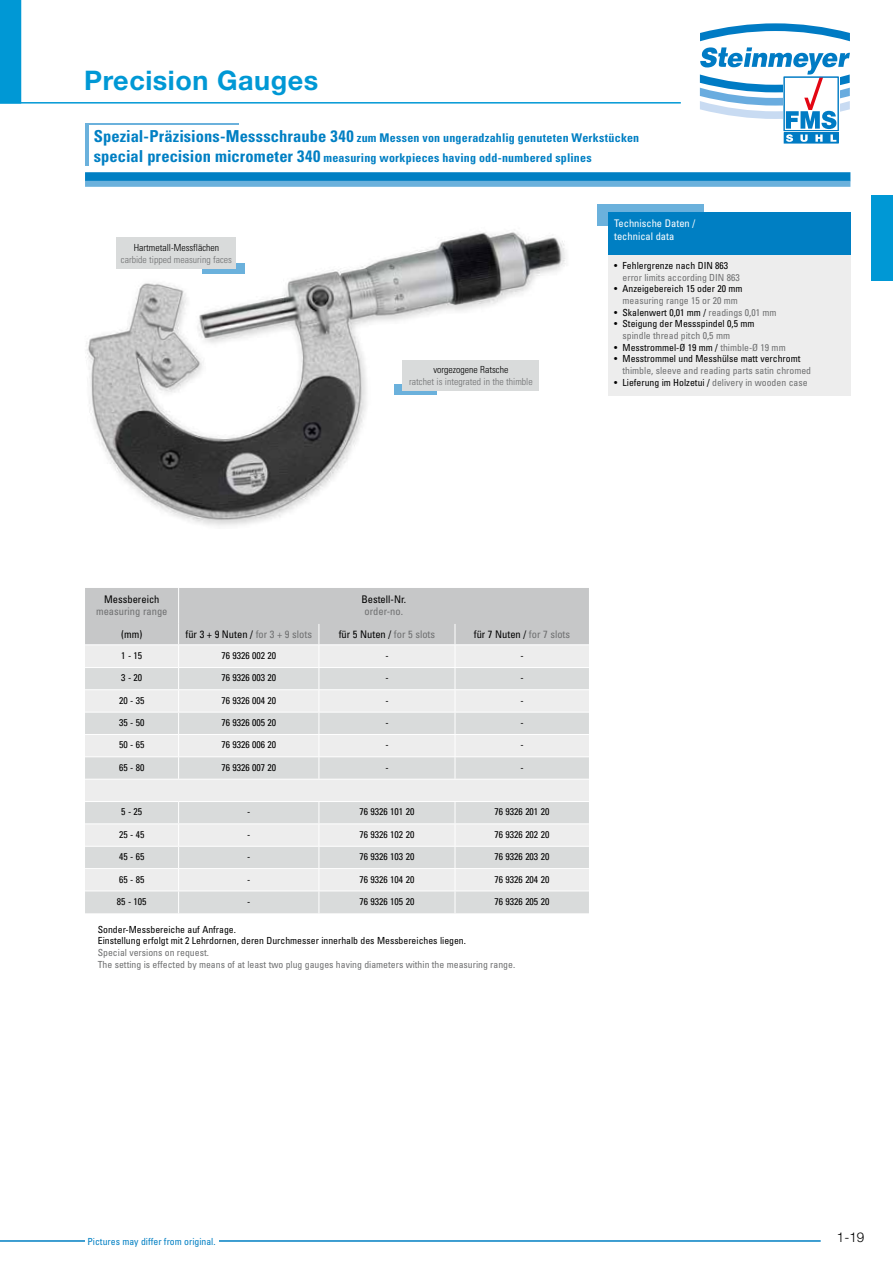
<style>
.page{position:relative;width:893px;height:1263px;background:#fff}
.page>*{position:absolute;margin:0;border:0;box-sizing:border-box;transform-origin:0 0}
.t1{font:700 27px "Helvetica Neue";letter-spacing:.02em;color:#0098d5}
.t2{font:300 13.5px "Helvetica Neue";color:#000}
.t3{font:700 condensed 12px/19.8px "Univers";letter-spacing:.015em;color:#007fc3}
.t4{font:condensed 10.5px "Univers";color:#000}
.t5{font:condensed 10.5px/12.6px "Univers";color:#fff}
.t6{font:condensed 10.5px "Univers";color:#6f7071}
.t7{font:condensed 9.75px/11.7px "Univers";color:#000}
.t8{font:condensed 9.75px/11.7px "Univers";color:#6f7071}
.t9{font:300 condensed 9.75px "Univers";color:#6f7071}
.t10{font:300 condensed 9.75px "Univers";color:#000}
.t11{font:condensed 9.75px "Univers";color:#007fc3}
.s1{font-size:16.5px}
.s2{color:#6f7071}
</style>
<div class="page">
<hr style="left:0;top:102px;width:681px;height:2px;background:#0098d5">
<div style="left:0;top:0;width:21px;height:104px;background:#0098d5"></div>
<div style="left:872px;top:195px;width:21px;height:85px;background:#0098d5"></div>
<svg style="left:700px;top:23px;width:150px;height:18px"></svg>
<div style="left:784px;top:132px;width:55px;height:12px;border:1px solid #007bc4"></div>
<svg style="left:700px;top:47px;width:150px;height:95px"></svg>
<img style="left:86px;top:232px;width:480px;height:294px">
<div style="left:597px;top:204px;width:107px;height:21px;background:#6bb1dc"></div>
<div style="left:608px;top:255px;width:242px;height:140px;background:#ededed"></div>
<div style="left:608px;top:213px;width:242px;height:42px;background:#007fc3"></div>
<div style="left:85px;top:123px;width:153px;height:43px;background:#6bb1dc"></div>
<div style="left:89px;top:125px;width:615px;height:43px;background:#fff"></div>
<div style="left:202px;top:263px;width:42px;height:10px;background:#6bb1dc"></div>
<div style="left:117px;top:238px;width:119px;height:31px;background:#d9dbdb"></div>
<div style="left:394px;top:385px;width:43px;height:10px;background:#6bb1dc"></div>
<div style="left:403px;top:360px;width:136px;height:31px;background:#d9dbdb"></div>
<svg style="left:85px;top:780px;width:504px;height:133px;background:#e3e4e4"></svg>
<svg style="left:85px;top:588px;width:504px;height:191px;background:#dadbdb"></svg>
<svg style="left:178px;top:802px;width:1px;height:111px"></svg>
<svg style="left:319px;top:802px;width:1px;height:111px"></svg>
<svg style="left:455px;top:802px;width:1px;height:111px"></svg>
<hr style="left:85px;top:644px;width:94px;height:1px;background:#fff">
<hr style="left:179px;top:644px;width:140px;height:1px;background:#fff">
<hr style="left:319px;top:644px;width:136px;height:1px;background:#fff">
<hr style="left:455px;top:644px;width:134px;height:1px;background:#fff">
<hr style="left:85px;top:667px;width:94px;height:1px;background:#fff">
<hr style="left:179px;top:667px;width:140px;height:1px;background:#fff">
<hr style="left:319px;top:667px;width:136px;height:1px;background:#fff">
<hr style="left:455px;top:667px;width:134px;height:1px;background:#fff">
<hr style="left:85px;top:689px;width:94px;height:1px;background:#fff">
<hr style="left:179px;top:689px;width:140px;height:1px;background:#fff">
<hr style="left:319px;top:689px;width:136px;height:1px;background:#fff">
<hr style="left:455px;top:689px;width:134px;height:1px;background:#fff">
<hr style="left:85px;top:712px;width:94px;height:1px;background:#fff">
<hr style="left:179px;top:712px;width:140px;height:1px;background:#fff">
<hr style="left:319px;top:712px;width:136px;height:1px;background:#fff">
<hr style="left:455px;top:712px;width:134px;height:1px;background:#fff">
<hr style="left:85px;top:734px;width:94px;height:1px;background:#fff">
<hr style="left:179px;top:734px;width:140px;height:1px;background:#fff">
<hr style="left:319px;top:734px;width:136px;height:1px;background:#fff">
<hr style="left:455px;top:734px;width:134px;height:1px;background:#fff">
<hr style="left:85px;top:756px;width:94px;height:1px;background:#fff">
<hr style="left:179px;top:756px;width:140px;height:1px;background:#fff">
<hr style="left:319px;top:756px;width:136px;height:1px;background:#fff">
<hr style="left:455px;top:756px;width:134px;height:1px;background:#fff">
<hr style="left:85px;top:801px;width:94px;height:1px;background:#fff">
<hr style="left:179px;top:801px;width:140px;height:1px;background:#fff">
<hr style="left:319px;top:801px;width:136px;height:1px;background:#fff">
<hr style="left:455px;top:801px;width:134px;height:1px;background:#fff">
<hr style="left:85px;top:823px;width:94px;height:1px;background:#fff">
<hr style="left:179px;top:823px;width:140px;height:1px;background:#fff">
<hr style="left:319px;top:823px;width:136px;height:1px;background:#fff">
<hr style="left:455px;top:823px;width:134px;height:1px;background:#fff">
<hr style="left:85px;top:846px;width:94px;height:1px;background:#fff">
<hr style="left:179px;top:846px;width:140px;height:1px;background:#fff">
<hr style="left:319px;top:846px;width:136px;height:1px;background:#fff">
<hr style="left:455px;top:846px;width:134px;height:1px;background:#fff">
<hr style="left:85px;top:868px;width:94px;height:1px;background:#fff">
<hr style="left:179px;top:868px;width:140px;height:1px;background:#fff">
<hr style="left:319px;top:868px;width:136px;height:1px;background:#fff">
<hr style="left:455px;top:868px;width:134px;height:1px;background:#fff">
<hr style="left:85px;top:890px;width:94px;height:1px;background:#fff">
<hr style="left:179px;top:890px;width:140px;height:1px;background:#fff">
<hr style="left:319px;top:890px;width:136px;height:1px;background:#fff">
<hr style="left:455px;top:890px;width:134px;height:1px;background:#fff">
<div style="left:85px;top:172px;width:765px;height:9px;background:#007fc3"></div>
<div style="left:85px;top:181px;width:765px;height:6px;background:#6bb1dc"></div>
<h1 class="t1" style="left:84px;top:64px;width:236px">Precision Gauges</h1>
<p class="t3" style="left:94px;top:128px;width:547px"><span class="s1">Spezial-Präzisions-Messschraube 340</span> zum Messen von ungeradzahlig genuteten Werkstücken <span class="s1">special precision micrometer 340</span> measuring workpieces having odd-numbered splines</p>
<p class="t10" style="left:134px;top:242px;width:87px">Hartmetall-Messflächen</p>
<p class="t9" style="left:121px;top:254px;width:113px">carbide tipped measuring faces</p>
<p class="t10" style="left:433px;top:364px;width:76px">vorgezogene Ratsche</p>
<p class="t9" style="left:409px;top:376px;width:125px">ratchet is integrated in the thimble</p>
<p class="t5" style="left:614px;top:217px;width:83px">Technische Daten / technical data</p>
<p class="t7" style="left:614px;top:259px;width:116px">• Fehlergrenze nach DIN 863</p>
<p class="t8" style="left:623px;top:271px;width:119px">error limits according DIN 863</p>
<p class="t7" style="left:614px;top:283px;width:130px">• Anzeigebereich 15 oder 20 mm</p>
<p class="t8" style="left:623px;top:294px;width:117px">measuring range 15 or 20 mm</p>
<p class="t7" style="left:614px;top:306px;width:164px">• Skalenwert 0,01 mm / <span class="s2">readings 0,01 mm</span></p>
<p class="t7" style="left:614px;top:318px;width:142px">• Steigung der Messspindel 0,5 mm</p>
<p class="t8" style="left:622px;top:329px;width:109px">spindle thread pitch 0,5 mm</p>
<p class="t7" style="left:614px;top:341px;width:173px">• Messtrommel-Ø 19 mm / <span class="s2">thimble-Ø 19 mm</span></p>
<p class="t7" style="left:614px;top:353px;width:188px">• Messtrommel und Messhülse matt verchromt</p>
<p class="t8" style="left:622px;top:365px;width:190px">thimble, sleeve and reading parts satin chromed</p>
<p class="t7" style="left:614px;top:376px;width:195px">• Lieferung im Holzetui / <span class="s2">delivery in wooden case</span></p>
<p class="t4" style="left:104px;top:592px;width:57px">Messbereich</p>
<p class="t6" style="left:96px;top:605px;width:73px">measuring range</p>
<p class="t4" style="left:361px;top:592px;width:46px">Bestell-Nr.</p>
<p class="t6" style="left:364px;top:605px;width:40px">order-no.</p>
<p class="t4" style="left:121px;top:628px;width:22px">(mm)</p>
<p class="t4" style="left:185px;top:628px;width:128px">für 3 + 9 Nuten / <span class="s2">for 3 + 9 slots</span></p>
<p class="t4" style="left:339px;top:628px;width:98px">für 5 Nuten / <span class="s2">for 5 slots</span></p>
<p class="t4" style="left:474px;top:628px;width:98px">für 7 Nuten / <span class="s2">for 7 slots</span></p>
<p class="t7" style="left:121px;top:649px;width:22px">1 - 15</p>
<p class="t7" style="left:221px;top:649px;width:56px">76 9326 002 20</p>
<p class="t7" style="left:385px;top:649px;width:5px">-</p>
<p class="t7" style="left:520px;top:649px;width:5px">-</p>
<p class="t7" style="left:121px;top:672px;width:22px">3 - 20</p>
<p class="t7" style="left:221px;top:672px;width:56px">76 9326 003 20</p>
<p class="t7" style="left:385px;top:672px;width:5px">-</p>
<p class="t7" style="left:520px;top:672px;width:5px">-</p>
<p class="t7" style="left:119px;top:694px;width:27px">20 - 35</p>
<p class="t7" style="left:221px;top:694px;width:56px">76 9326 004 20</p>
<p class="t7" style="left:385px;top:694px;width:5px">-</p>
<p class="t7" style="left:520px;top:694px;width:5px">-</p>
<p class="t7" style="left:119px;top:716px;width:27px">35 - 50</p>
<p class="t7" style="left:221px;top:716px;width:56px">76 9326 005 20</p>
<p class="t7" style="left:385px;top:716px;width:5px">-</p>
<p class="t7" style="left:520px;top:716px;width:5px">-</p>
<p class="t7" style="left:119px;top:739px;width:27px">50 - 65</p>
<p class="t7" style="left:221px;top:739px;width:56px">76 9326 006 20</p>
<p class="t7" style="left:385px;top:739px;width:5px">-</p>
<p class="t7" style="left:520px;top:739px;width:5px">-</p>
<p class="t7" style="left:119px;top:761px;width:27px">65 - 80</p>
<p class="t7" style="left:221px;top:761px;width:56px">76 9326 007 20</p>
<p class="t7" style="left:385px;top:761px;width:5px">-</p>
<p class="t7" style="left:520px;top:761px;width:5px">-</p>
<p class="t7" style="left:121px;top:806px;width:22px">5 - 25</p>
<p class="t7" style="left:247px;top:806px;width:5px">-</p>
<p class="t7" style="left:360px;top:806px;width:56px">76 9326 101 20</p>
<p class="t7" style="left:495px;top:806px;width:56px">76 9326 201 20</p>
<p class="t7" style="left:119px;top:828px;width:27px">25 - 45</p>
<p class="t7" style="left:247px;top:828px;width:5px">-</p>
<p class="t7" style="left:360px;top:828px;width:56px">76 9326 102 20</p>
<p class="t7" style="left:495px;top:828px;width:56px">76 9326 202 20</p>
<p class="t7" style="left:119px;top:850px;width:27px">45 - 65</p>
<p class="t7" style="left:247px;top:850px;width:5px">-</p>
<p class="t7" style="left:360px;top:850px;width:56px">76 9326 103 20</p>
<p class="t7" style="left:495px;top:850px;width:56px">76 9326 203 20</p>
<p class="t7" style="left:119px;top:873px;width:27px">65 - 85</p>
<p class="t7" style="left:247px;top:873px;width:5px">-</p>
<p class="t7" style="left:360px;top:873px;width:56px">76 9326 104 20</p>
<p class="t7" style="left:495px;top:873px;width:56px">76 9326 204 20</p>
<p class="t7" style="left:117px;top:895px;width:31px">85 - 105</p>
<p class="t7" style="left:247px;top:895px;width:5px">-</p>
<p class="t7" style="left:360px;top:895px;width:56px">76 9326 105 20</p>
<p class="t7" style="left:495px;top:895px;width:56px">76 9326 205 20</p>
<p class="t7" style="left:98px;top:923px;width:370px">Sonder-Messbereiche auf Anfrage.<br>Einstellung erfolgt mit 2 Lehrdornen, deren Durchmesser innerhalb des Messbereiches liegen.</p>
<p class="t8" style="left:98px;top:946px;width:419px">Special versions on request.<br>The setting is effected by means of at least two plug gauges having diameters within the measuring range.</p>
<p class="t11" style="left:88px;top:1235px;width:130px">Pictures may differ from original.</p>
<h2 class="t2" style="left:837px;top:1229px;width:29px">1-19</h2>
</div>
